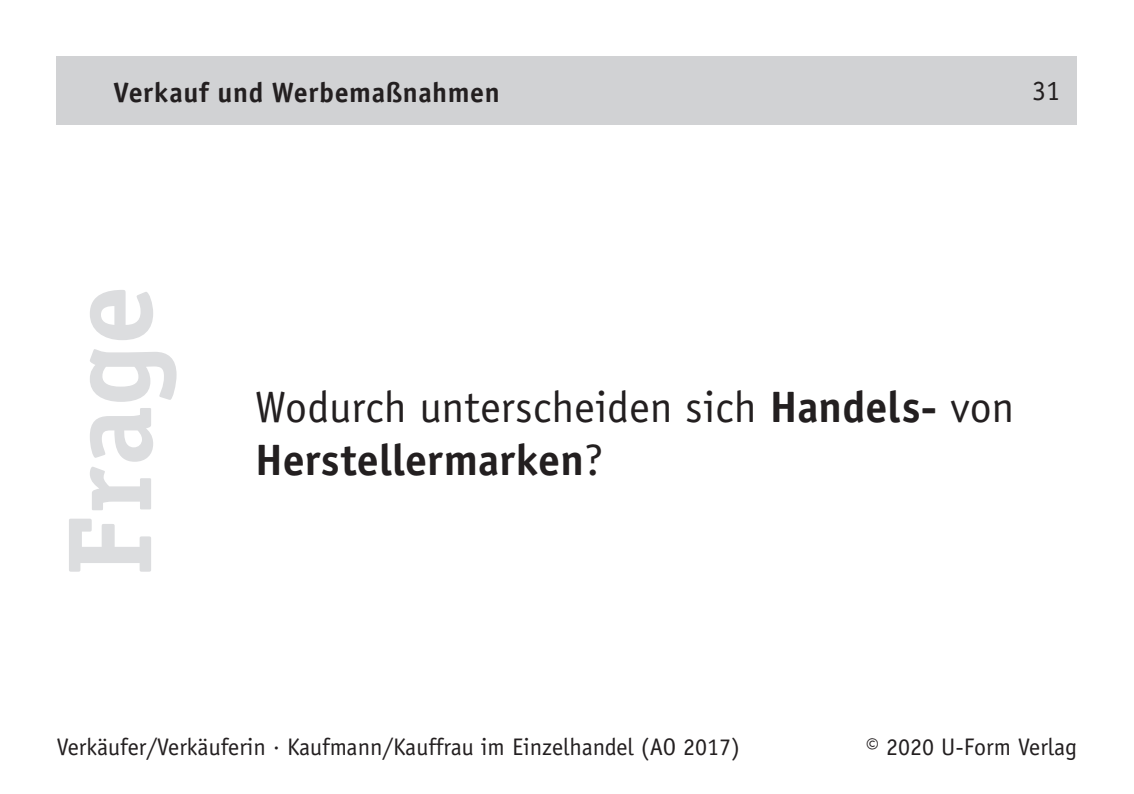
<style>
.page{position:relative;width:1134px;height:794px;background:#fff}
.page>*{position:absolute;margin:0;border:0;box-sizing:border-box;transform-origin:0 0}
.t1{font:700 120px "Officina Serif";color:#dcdddf}
.t2{font:44px/52.8px "Officina Sans";color:#231f20}
.t3{font:700 28px "Officina Sans";letter-spacing:.02em;color:#231f20}
.t4{font:28px "Officina Sans";color:#231f20}
.t5{font:24px "Officina Sans";color:#231f20}
.s1{font-weight:700}
.s2{font-family:"Syntax"}
</style>
<div class="page">
<div style="left:57px;top:57px;width:1020px;height:68px;background:#d1d2d4"></div>
<p class="t3" style="left:113px;top:75px;width:388px">Verkauf und Werbemaßnahmen</p>
<p class="t4" style="left:1032px;top:74px;width:29px">31</p>
<h1 class="t1" style="left:35px;top:576px;width:292px;rotate:-90deg">Frage</h1>
<h2 class="t2" style="left:255px;top:381px;width:761px">Wodurch unterscheiden sich <span class="s1">Handels-</span> von<br><span class="s1">Herstellermarken</span>?</h2>
<p class="t5" style="left:57px;top:733px;width:685px">Verkäufer/Verkäuferin <span class="s2">·</span> Kaufmann/Kauffrau im Einzelhandel (AO 2017)</p>
<p class="t5" style="left:866px;top:733px;width:213px">© 2020 U-Form Verlag</p>
</div>
